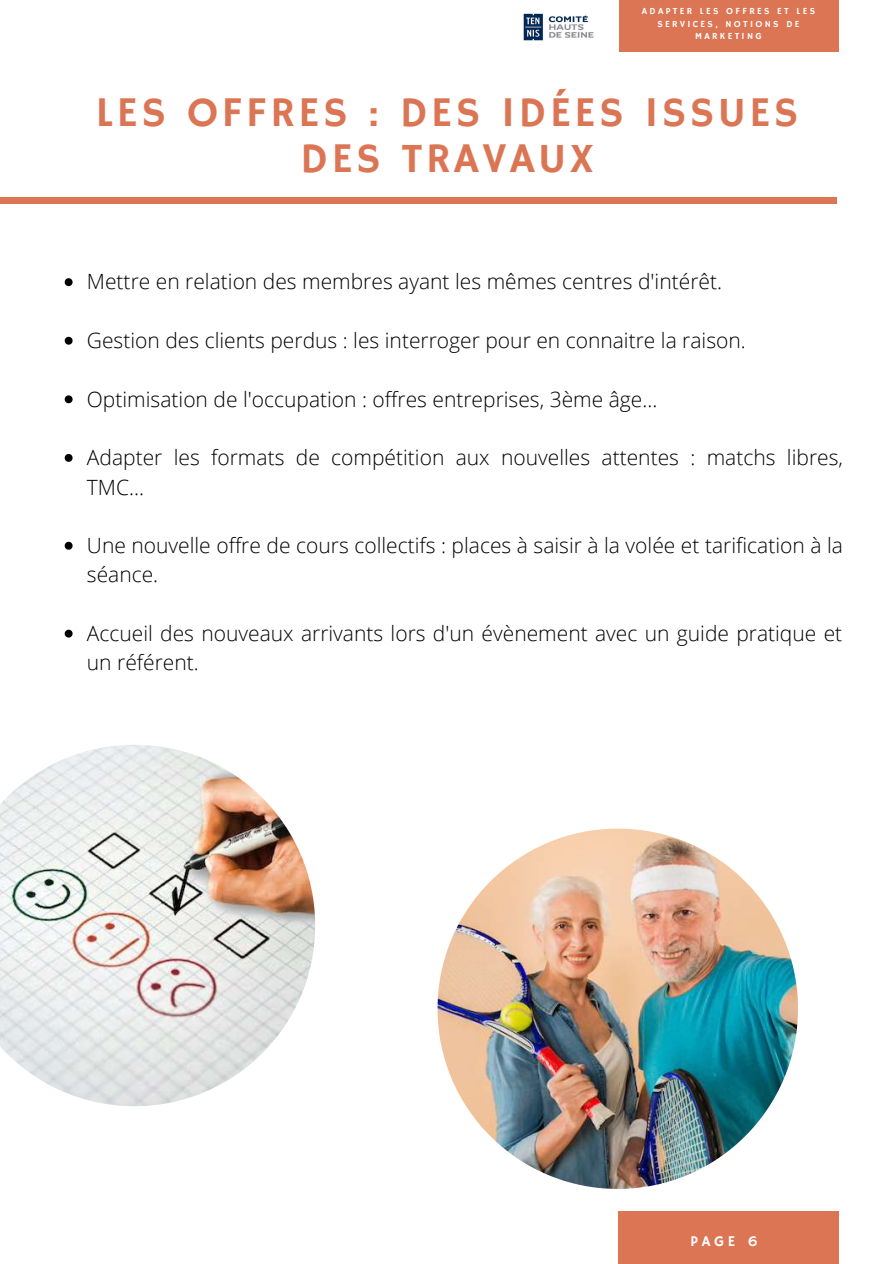
<style>
.page{position:relative;width:894px;height:1264px;background:#fff}
.page>*{position:absolute;margin:0;border:0;box-sizing:border-box;transform-origin:0 0}
.t1{font:42.15px/46.2px "Hammersmith One";letter-spacing:.08em;color:#db7554;text-align:center}
.t2{font:300 21px/29.2px "Open Sans";color:#000}
.t3{font:14.85px "Hammersmith One";color:#fff}
.t4{font:9.3px/12.3px "Hammersmith One";letter-spacing:.25em;color:#fff;text-align:center}
</style>
<div class="page">
<div style="left:0;top:197px;width:836px;height:7px;background:#db7554"></div>
<div style="left:617px;top:0;width:221px;height:52px;background:#db7554"></div>
<div style="left:617px;top:1211px;width:221px;height:52px;background:#db7554"></div>
<img style="left:523px;top:13px;width:71px;height:28px">
<img style="left:0;top:745px;width:315px;height:361px">
<img style="left:437px;top:828px;width:360px;height:360px;border-radius:50%">
<svg style="left:65px;top:278px;width:8px;height:8px"></svg>
<svg style="left:65px;top:337px;width:8px;height:8px"></svg>
<svg style="left:65px;top:395px;width:8px;height:8px"></svg>
<svg style="left:65px;top:454px;width:8px;height:8px"></svg>
<svg style="left:65px;top:542px;width:8px;height:7px"></svg>
<svg style="left:65px;top:629px;width:8px;height:8px"></svg>
<p class="t4" style="left:641px;top:6px;width:175px">ADAPTER LES OFFRES ET LES<br>SERVICES, NOTIONS DE<br>MARKETING</p>
<h1 class="t1" style="left:96px;top:91px;width:703px">LES OFFRES : DES IDÉES ISSUES<br>DES TRAVAUX</h1>
<p class="t2" style="left:87px;top:267px;width:636px">Mettre en relation des membres ayant les mêmes centres d'intérêt.</p>
<p class="t2" style="left:87px;top:325px;width:660px">Gestion des clients perdus : les interroger pour en connaitre la raison.</p>
<p class="t2" style="left:87px;top:384px;width:572px">Optimisation de l'occupation : offres entreprises, 3ème âge...</p>
<p class="t2" style="left:87px;top:442px;width:757px">Adapter les formats de compétition aux nouvelles attentes : matchs libres,<br>TMC...</p>
<p class="t2" style="left:87px;top:530px;width:757px">Une nouvelle offre de cours collectifs : places à saisir à la volée et tarification à la séance.</p>
<p class="t2" style="left:87px;top:618px;width:756px">Accueil des nouveaux arrivants lors d'un évènement avec un guide pratique et un référent.</p>
<p class="t3" style="left:690px;top:1232px;width:69px">PAGE 6</p>
</div>
